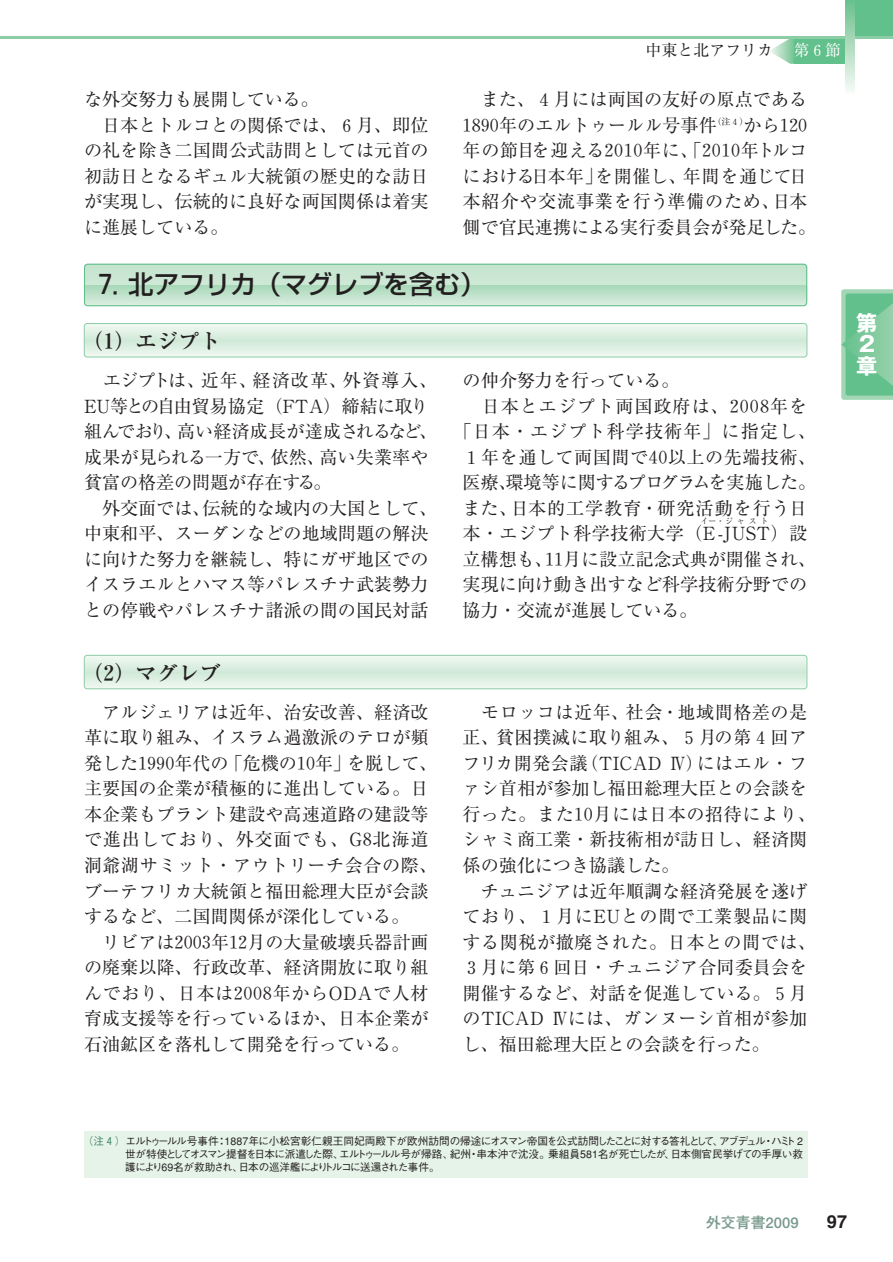
<style>
.page{position:relative;width:893px;height:1262px;background:#fff}
.page>*{position:absolute;margin:0;border:0;box-sizing:border-box;transform-origin:0 0}
.t1{font:500 25.5px "Shin Go";color:#231f20}
.t2{font:700 21.3px "Ryumin";color:#231f20}
.t3{font:700 21.3px/21.3px "Gothic MB101";color:#fff;text-align:justify}
.t4{font:18.15px/25.5px "Ryumin";letter-spacing:.005em;color:#231f20}
.t5{font:18.15px "Ryumin";letter-spacing:.055em;color:#231f20}
.t6{font:18.15px "Ryumin";letter-spacing:.03em;color:#231f20}
.t7{font:18.15px "Ryumin";letter-spacing:.06em;color:#231f20}
.t8{font:18.15px "Midashi Go MB31";color:#231f20}
.t9{font:15.9px "Ryumin";color:#231f20}
.t10{font:15.9px "Ryumin";color:#fff}
.t11{font:700 14.85px "Futo Go B101";color:#78998c}
.t12{font:500 10.65px/12.8px "Gothic BBB";letter-spacing:-.055em;color:#231f20;text-align:justify}
.t13{font:7.95px "Ryumin";letter-spacing:.475em;color:#231f20}
.s1{font-family:"Ryumin Num"}
.s2{font-weight:500}
.s3{color:#3c825e}
</style>
<div class="page">
<svg style="left:769px;top:38px;width:25px;height:26px"></svg>
<div style="left:794px;top:38px;width:51px;height:26px;background:#62c08c"></div>
<div style="left:845px;top:0;width:47px;height:38px;background:#62c08c"></div>
<hr style="left:0;top:36px;width:892px;height:2px;background:#8ccda5">
<svg style="left:845px;top:4px;width:9px;height:87px"></svg>
<svg style="left:841px;top:289px;width:51px;height:111px;background:#79c79a"></svg>
<div style="left:84px;top:264px;width:723px;height:42px;background:#cae6d3;border-radius:3px"></div>
<svg style="left:84px;top:285px;width:723px;height:19px"></svg>
<div style="left:84px;top:264px;width:723px;height:42px;border:1px solid #62c08c;border-radius:3px"></div>
<svg style="left:84px;top:324px;width:722px;height:33px;background:#dff0e3"></svg>
<div style="left:84px;top:323px;width:723px;height:34px;border:1px solid #8ccda5;border-radius:3px"></div>
<svg style="left:84px;top:655px;width:722px;height:33px;background:#dff0e3"></svg>
<div style="left:84px;top:655px;width:723px;height:34px;border:1px solid #8ccda5;border-radius:3px"></div>
<div style="left:84px;top:1131px;width:723px;height:47px;background:#e6f3e9"></div>
<p class="t9" style="left:645px;top:45px;width:129px">中東と北アフリカ</p>
<p class="t10" style="left:793px;top:45px;width:49px">第６節</p>
<p class="t4" style="left:84px;top:89px;width:236px">な外交努力も展開している。</p>
<p class="t4" style="left:102px;top:115px;width:328px">日本とトルコとの関係では、６月、即位</p>
<p class="t4" style="left:84px;top:140px;width:346px">の礼を除き二国間公式訪問としては元首の</p>
<p class="t4" style="left:84px;top:166px;width:346px">初訪日となるギュル大統領の歴史的な訪日</p>
<p class="t4" style="left:84px;top:191px;width:346px">が実現し、伝統的に良好な両国関係は着実</p>
<p class="t4" style="left:84px;top:217px;width:146px">に進展している。</p>
<p class="t4" style="left:462px;top:89px;width:355px;text-align:center">また、４月には両国の友好の原点である<br><span class="s1">1890</span>年のエルトゥールル号事件<sup>（注４）</sup>から<span class="s1">120</span>年の節目を迎える<span class="s1">2010</span>年に、「<span class="s1">2010</span>年トルコにおける日本年」を開催し、年間を通じて日本紹介や交流事業を行う準備のため、日本側で官民連携による実行委員会が発足した。</p>
<h1 class="t1" style="left:92px;top:275px;width:394px">７．北アフリカ（マグレブを含む）</h1>
<p class="t2" style="left:82px;top:333px;width:140px">（１）エジプト</p>
<p class="t4" style="left:84px;top:370px;width:355px;text-indent:19px">エジプトは、近年、経済改革、外資導入、<br>EU等との自由貿易協定（FTA）締結に取り組んでおり、高い経済成長が達成されるなど、成果が見られる一方で、依然、高い失業率や貧富の格差の問題が存在する。</p>
<p class="t4" style="left:84px;top:497px;width:355px;text-indent:18px">外交面では、伝統的な域内の大国として、中東和平、スーダンなどの地域問題の解決に向けた努力を継続し、特にガザ地区でのイスラエルとハマス等パレスチナ武装勢力との停戦やパレスチナ諸派の間の国民対話</p>
<p class="t4" style="left:462px;top:370px;width:218px">の仲介努力を行っている。</p>
<p class="t5" style="left:481px;top:399px;width:327px">日本とエジプト両国政府は、<span class="s1">2008</span>年を</p>
<p class="t7" style="left:453px;top:425px;width:364px">「日本・エジプト科学技術年」に指定し、</p>
<p class="t6" style="left:462px;top:450px;width:355px">１年を通して両国間で<span class="s1">40</span>以上の先端技術、</p>
<p class="t4" style="left:462px;top:472px;width:355px">医療、環境等に関するプログラムを実施した。</p>
<p class="t5" style="left:462px;top:501px;width:346px">また、日本的工学教育・研究活動を行う日</p>
<p class="t4" style="left:462px;top:523px;width:346px">本・エジプト科学技術大学（E-JUST）設</p>
<p class="t13" style="left:700px;top:518px;width:69px">イー・ジャスト</p>
<p class="t4" style="left:462px;top:548px;width:355px">立構想も、<span class="s1">11</span>月に設立記念式典が開催され、実現に向け動き出すなど科学技術分野での協力・交流が進展している。</p>
<p class="t3" style="left:856px;top:315px;width:23px">第2章</p>
<p class="t2" style="left:82px;top:665px;width:140px">（２）マグレブ</p>
<p class="t4" style="left:84px;top:701px;width:355px;text-indent:18px">アルジェリアは近年、治安改善、経済改革に取り組み、イスラム過激派のテロが頻発した<span class="s1">1990</span>年代の「危機の<span class="s1">10</span>年」を脱して、主要国の企業が積極的に進出している。日本企業もプラント建設や高速道路の建設等で進出しており、外交面でも、G<span class="s1">8</span>北海道洞爺湖サミット・アウトリーチ会合の際、ブーテフリカ大統領と福田総理大臣が会談するなど、二国間関係が深化している。</p>
<p class="t4" style="left:84px;top:931px;width:346px;text-align:justify;text-indent:18px">リビアは<span class="s1">2003</span>年<span class="s1">12</span>月の大量破壊兵器計画の廃棄以降、行政改革、経済開放に取り組んでおり、日本は<span class="s1">2008</span>年からODAで人材育成支援等を行っているほか、日本企業が石油鉱区を落札して開発を行っている。</p>
<p class="t4" style="left:462px;top:701px;width:355px;text-indent:19px">モロッコは近年、社会・地域間格差の是正、貧困撲滅に取り組み、５月の第４回アフリカ開発会議（TICAD <span class="s2">IV</span>）にはエル・ファシ首相が参加し福田総理大臣との会談を行った。また<span class="s1">10</span>月には日本の招待により、シャミ商工業・新技術相が訪日し、経済関係の強化につき協議した。</p>
<p class="t4" style="left:462px;top:880px;width:355px;text-indent:18px">チュニジアは近年順調な経済発展を遂げており、１月にEUとの間で工業製品に関する関税が撤廃された。日本との間では、<br>３月に第６回日・チュニジア合同委員会を開催するなど、対話を促進している。５月のTICAD <span class="s2">IV</span>には、ガンヌーシ首相が参加し、福田総理大臣との会談を行った。</p>
<p class="t12" style="left:125px;top:1136px;width:679px;text-indent:-42px"><span class="s3">（注４）</span>エルトゥールル号事件：1887年に小松宮彰仁親王同妃両殿下が欧州訪問の帰途にオスマン帝国を公式訪問したことに対する答礼として、アブデュル・ハミト 2世が特使としてオスマン提督を日本に派遣した際、エルトゥールル号が帰路、紀州・串本沖で沈没。乗組員581名が死亡したが、日本側官民挙げての手厚い救護により69名が救助され、日本の巡洋艦によりトルコに送還された事件。</p>
<p class="t11" style="left:706px;top:1217px;width:94px">外交青書2009</p>
<p class="t8" style="left:826px;top:1214px;width:22px">97</p>
</div>
